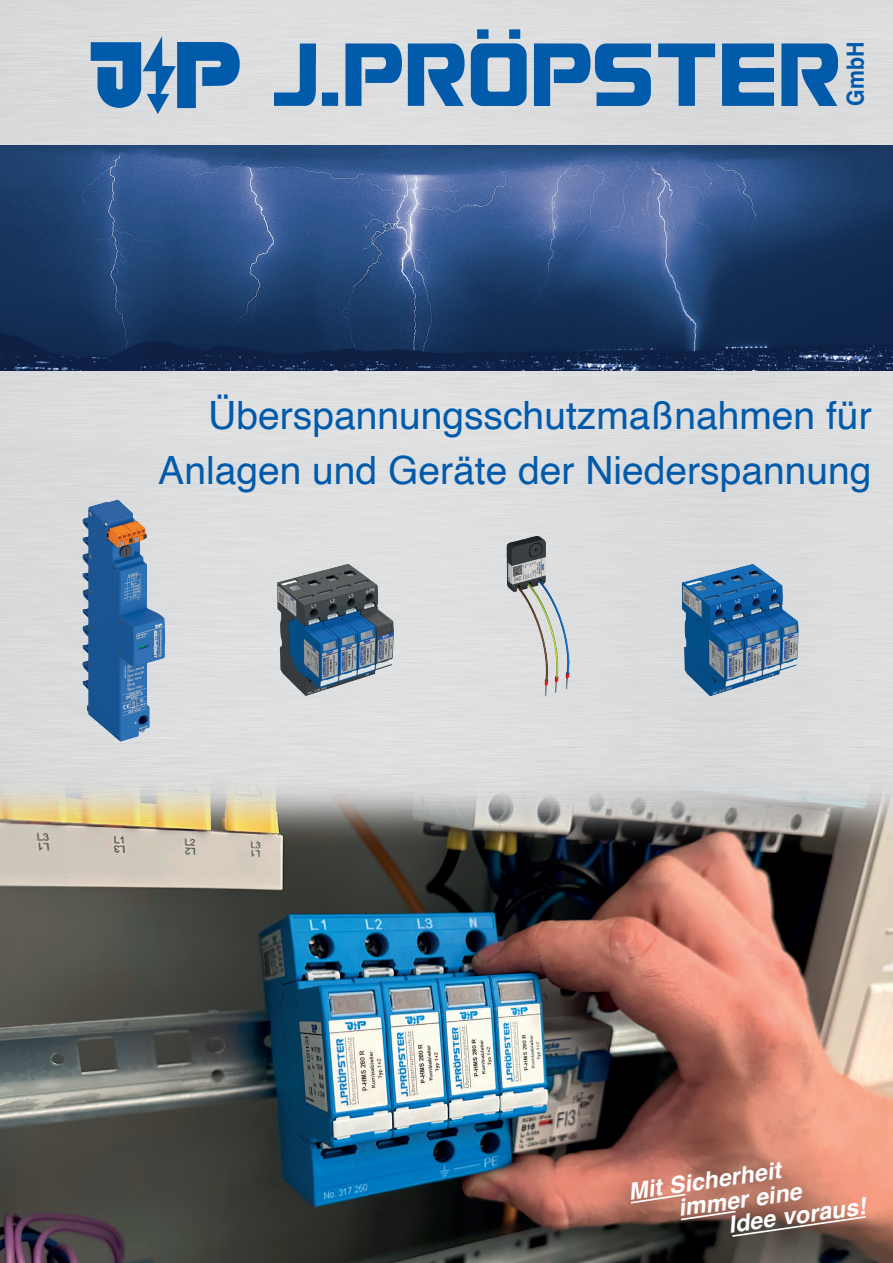
<style>
.page{position:relative;width:893px;height:1263px;background:#fff}
.page>*{position:absolute;margin:0;border:0;box-sizing:border-box;transform-origin:0 0}
.t1{font:39px/55.3px "Helvetica";color:#015aaa;text-align:right}
.t2{font:700 23.7px "Helvetica";color:#015aaa;scale:.9 1}
.t3{font:italic 700 23.4px "Helvetica";color:#fff}
</style>
<div class="page">
<div style="left:0;top:0;width:893px;height:757px;background:#dcdddf"></div>
<img style="left:85px;top:36px;width:160px;height:77px">
<img style="left:275px;top:28px;width:563px;height:77px">
<img style="left:0;top:146px;width:893px;height:225px">
<img style="left:0;top:757px;width:893px;height:506px">
<svg style="left:629px;top:1192px;width:239px;height:46px"></svg>
<img style="left:277px;top:564px;width:93px;height:132px">
<img style="left:682px;top:565px;width:108px;height:131px">
<img style="left:506px;top:536px;width:40px;height:148px">
<img style="left:82px;top:499px;width:83px;height:243px">
<p class="t2" style="left:841px;top:106px;width:72px;rotate:-90deg">GmbH</p>
<p class="t1" style="left:158px;top:389px;width:715px">Überspannungsschutzmaßnahmen für<br>Anlagen und Geräte der Niederspannung</p>
<p class="t3" style="left:626px;top:1177px;width:155px;rotate:-8deg">Mit Sicherheit</p>
<p class="t3" style="left:676px;top:1194px;width:126px;rotate:-8deg">immer eine</p>
<p class="t3" style="left:726px;top:1210px;width:140px;rotate:-8deg">Idee voraus!</p>
</div>
